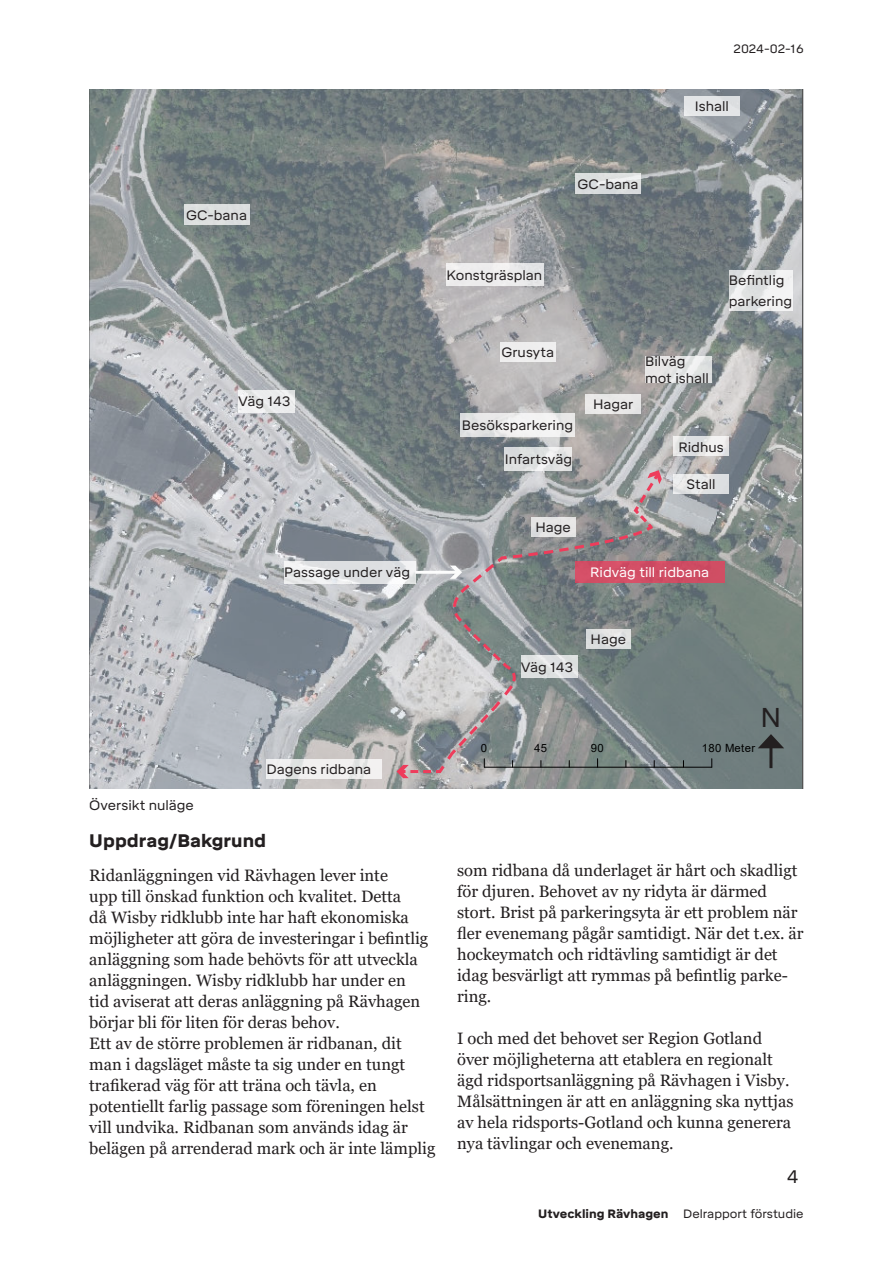
<style>
.page{position:relative;width:893px;height:1263px;background:#fff}
.page>*{position:absolute;margin:0;border:0;box-sizing:border-box;transform-origin:0 0}
.t1{font:27px "Mikro";color:#231f20}
.Rubrik_2{font:900 18px "Mikro";color:#231f20}
.t2{font:18px "Mikro";color:#231f20}
.Bröd_1___11_14_pkt{font:16.5px/21px "Georgia";color:#231f20}
.Rubrik_3{font:13.5px/16.2px "Mikro";color:#231f20}
.Rubrik_3-2{font:13.5px "Mikro";color:#fff}
.Bildtext_SVART{font:13.5px "Mikro";color:#231f20}
.t3{font:12px "Mikro";color:#231f20}
.t4{font:11.4px "Arial";letter-spacing:.025em;color:#000}
.s1{font-weight:900}
</style>
<div class="page">
<svg style="left:89px;top:89px;width:714px;height:700px;background:#8f9698"></svg>
<svg style="left:729px;top:270px;width:63px;height:41px;fill:#f0f0f1"></svg>
<svg style="left:266px;top:759px;width:116px;height:19px;fill:#f1f0f0"></svg>
<div style="left:684px;top:97px;width:56px;height:19px;background:#e4e5e7"></div>
<svg style="left:575px;top:173px;width:66px;height:21px"></svg>
<div style="left:184px;top:204px;width:66px;height:21px;background:#dcdfdf"></div>
<svg style="left:673px;top:437px;width:56px;height:19px"></svg>
<div style="left:673px;top:475px;width:56px;height:19px;background:#e3e3e4"></div>
<div style="left:585px;top:395px;width:56px;height:19px;background:#eae9e8"></div>
<div style="left:500px;top:342px;width:56px;height:19px;background:#efeeee"></div>
<svg style="left:505px;top:447px;width:67px;height:23px;background:#e0e2e2"></svg>
<svg style="left:460px;top:414px;width:115px;height:23px;fill:#ecebeb"></svg>
<div style="left:575px;top:561px;width:150px;height:22px;background:#cf4d63"></div>
<div style="left:446px;top:263px;width:98px;height:23px;background:#ececec"></div>
<svg style="left:284px;top:561px;width:115px;height:22px;fill:#dfe0e3"></svg>
<svg style="left:645px;top:356px;width:67px;height:27px;background:#e5e5e5"></svg>
<div style="left:238px;top:390px;width:57px;height:23px;background:linear-gradient(to right,#efeff0,#e9eaeb)"></div>
<hr style="left:769px;top:743px;width:3px;height:25px;background:#231f20">
<svg style="left:758px;top:734px;width:26px;height:14px"></svg>
<hr style="left:484px;top:767px;width:228px;height:1px;background:#000">
<svg style="left:396px;top:765px;width:35px;height:13px"></svg>
<svg style="left:399px;top:471px;width:262px;height:303px;background:#969899"></svg>
<svg style="left:598px;top:470px;width:64px;height:76px;background:#9f989b"></svg>
<p class="t3" style="left:733px;top:42px;width:72px">2024-02-16</p>
<p class="Rubrik_3" style="left:695px;top:98px;width:36px">Ishall</p>
<p class="Rubrik_3" style="left:186px;top:207px;width:62px">GC-bana</p>
<p class="Rubrik_3" style="left:238px;top:394px;width:54px">Väg 143</p>
<p class="Rubrik_3" style="left:284px;top:565px;width:127px">Passage under väg</p>
<p class="Rubrik_3" style="left:578px;top:176px;width:62px">GC-bana</p>
<p class="Rubrik_3" style="left:446px;top:267px;width:97px">Konstgräsplan</p>
<p class="Rubrik_3" style="left:502px;top:344px;width:54px">Grusyta</p>
<p class="Rubrik_3" style="left:462px;top:418px;width:113px">Besöksparkering</p>
<p class="Rubrik_3" style="left:505px;top:451px;width:69px">Infartsväg</p>
<p class="Rubrik_3" style="left:535px;top:520px;width:37px">Hage</p>
<p class="Rubrik_3" style="left:729px;top:273px;width:57px">Befintlig</p>
<p class="Rubrik_3" style="left:729px;top:293px;width:65px">parkering</p>
<p class="Rubrik_3" style="left:593px;top:396px;width:42px">Hagar</p>
<p class="Rubrik_3" style="left:645px;top:354px;width:65px">Bilväg mot ishall</p>
<p class="Rubrik_3" style="left:678px;top:439px;width:47px">Ridhus</p>
<p class="Rubrik_3" style="left:687px;top:476px;width:30px">Stall</p>
<p class="Rubrik_3-2" style="left:590px;top:565px;width:121px">Ridväg till ridbana</p>
<p class="Bildtext_SVART" style="left:89px;top:797px;width:106px">Översikt nuläge</p>
<p class="Rubrik_3" style="left:266px;top:761px;width:106px">Dagens ridbana</p>
<p class="Rubrik_2" style="left:89px;top:830px;width:178px">Uppdrag/Bakgrund</p>
<p class="Bröd_1___11_14_pkt" style="left:89px;top:865px;width:341px">Ridanläggningen vid Rävhagen lever inte<br>upp till önskad funktion och kvalitet. Detta<br>då Wisby ridklubb inte har haft ekonomiska möjligheter att göra de investeringar i befintlig anläggning som hade behövts för att utveckla anläggningen. Wisby ridklubb har under en tid aviserat att deras anläggning på Rävhagen börjar bli för liten för deras behov.</p>
<p class="Bröd_1___11_14_pkt" style="left:89px;top:1033px;width:348px">Ett av de större problemen är ridbanan, dit man i dagsläget måste ta sig under en tungt trafikerad väg för att träna och tävla, en potentiellt farlig passage som föreningen helst vill undvika. Ridbanan som används idag är belägen på arrenderad mark och är inte lämplig</p>
<p class="Rubrik_3" style="left:521px;top:659px;width:54px">Väg 143</p>
<p class="Rubrik_3" style="left:591px;top:632px;width:37px">Hage</p>
<p class="t1" style="left:760px;top:702px;width:22px">N</p>
<p class="t4" style="left:481px;top:740px;width:8px">0</p>
<p class="t4" style="left:534px;top:740px;width:14px">45</p>
<p class="t4" style="left:591px;top:740px;width:14px">90</p>
<p class="t4" style="left:702px;top:740px;width:55px">180 Meter</p>
<p class="Bröd_1___11_14_pkt" style="left:457px;top:860px;width:348px">som ridbana då underlaget är hårt och skadligt för djuren. Behovet av ny ridyta är därmed stort. Brist på parkeringsyta är ett problem när fler evenemang pågår samtidigt. När det t.ex. är</p>
<p class="Bröd_1___11_14_pkt" style="left:457px;top:944px;width:332px">hockeymatch och ridtävling samtidigt är det idag besvärligt att rymmas på befintlig parke&shy;ring.</p>
<p class="Bröd_1___11_14_pkt" style="left:457px;top:1028px;width:338px">I och med det behovet ser Region Gotland över möjligheterna att etablera en regionalt ägd ridsportsanläggning på Rävhagen i Visby.<br>Målsättningen är att en anläggning ska nyttjas av hela ridsports-Gotland och kunna generera nya tävlingar och evenemang.</p>
<p class="t2" style="left:787px;top:1166px;width:13px">4</p>
<p class="t3" style="left:538px;top:1207px;width:267px"><span class="s1">Utveckling Rävhagen</span> Delrapport förstudie</p>
</div>
